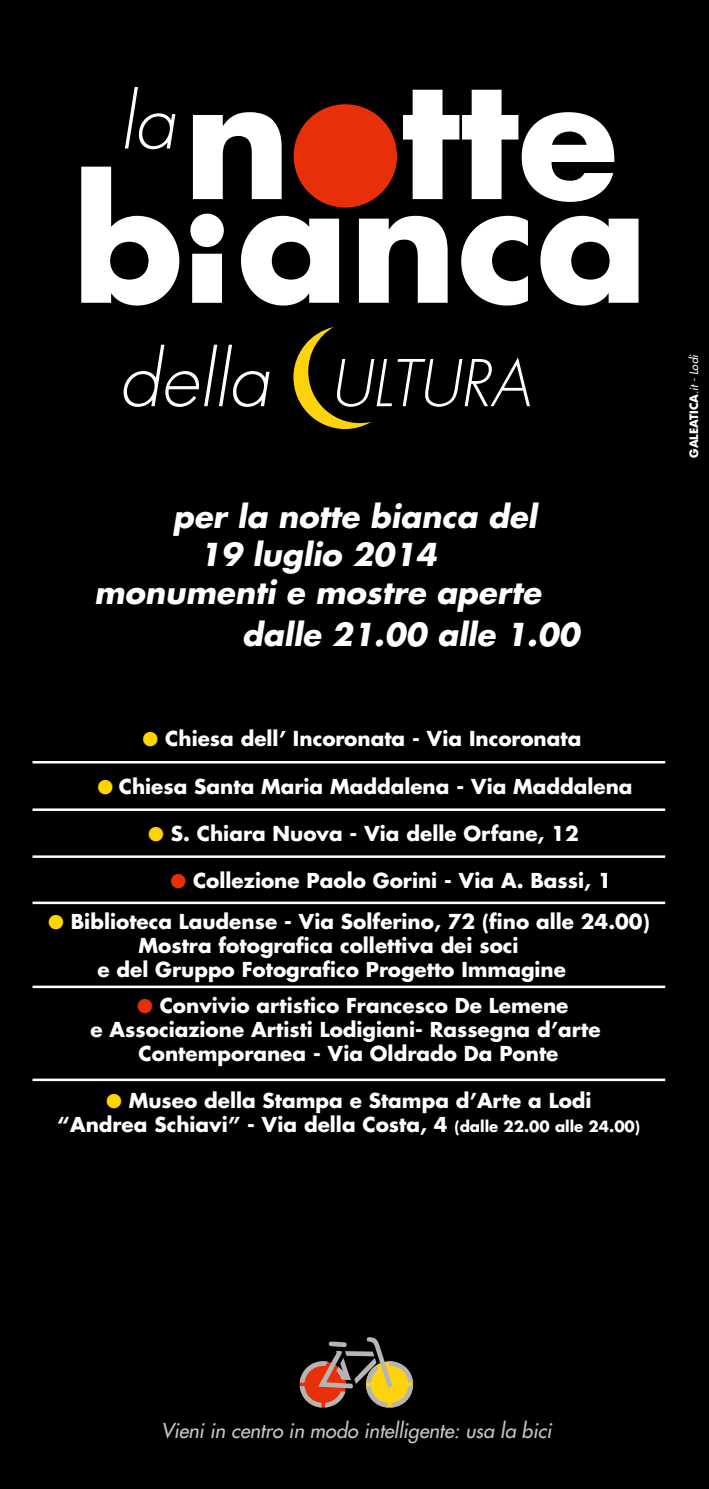
<style>
.page{position:relative;width:709px;height:1489px;background:#fff}
.page>*{position:absolute;margin:0;border:0;box-sizing:border-box;transform-origin:0 0}
.t1{font:700 164px "Futura";color:#fff}
.t2{font:italic 300 74.5px "Futura";color:#fff}
.t3{font:italic 300 62.5px "Futura";color:#fff}
.t4{font:italic 700 30.75px "Futura";color:#fff}
.t5{font:700 20px/24px "Futura";color:#fff;text-align:center}
.t6{font:italic 20px "Futura";color:#c3c5c8}
.t7{font:700 11.25px "Futura";color:#fff}
.s1{font-size:74.5px}
.s2{color:#ffd500}
.s3{color:#e73004}
.s4{font-size:15px}
.s5{font-weight:400;font-style:italic}
</style>
<div class="page">
<div style="left:0;top:0;width:709px;height:1488px;background:#000"></div>
<svg style="left:293px;top:327px;width:78px;height:102px"></svg>
<div style="left:293px;top:104px;width:104px;height:103px;background:#e7300a;border-radius:50%"></div>
<svg style="left:190px;top:214px;width:34px;height:89px"></svg>
<svg style="left:300px;top:1337px;width:113px;height:70px"></svg>
<hr style="left:33px;top:761px;width:632px;height:2px;background:#fff">
<hr style="left:33px;top:808px;width:632px;height:3px;background:#fff">
<hr style="left:33px;top:855px;width:632px;height:2px;background:#fff">
<hr style="left:33px;top:901px;width:632px;height:3px;background:#fff">
<hr style="left:33px;top:985px;width:632px;height:3px;background:#fff">
<hr style="left:33px;top:1078px;width:632px;height:3px;background:#fff">
<h2 class="t2" style="left:119px;top:76px;width:58px">la</h2>
<h1 class="t1" style="left:183px;top:28px;width:436px">notte</h1>
<h1 class="t1" style="left:72px;top:132px;width:577px">b anca</h1>
<h3 class="t3" style="left:119px;top:345px;width:413px"><span class="s1">della</span> ULTURA</h3>
<h3 class="t4" style="left:173px;top:496px;width:365px">per la notte bianca del</h3>
<h3 class="t4" style="left:200px;top:533px;width:238px">19 luglio 2014</h3>
<h3 class="t4" style="left:94px;top:571px;width:448px">monumenti e mostre aperte</h3>
<h3 class="t4" style="left:242px;top:614px;width:339px">dalle 21.00 alle 1.00</h3>
<p class="t5" style="left:143px;top:726px;width:440px"><span class="s2">●</span> Chiesa dell’ Incoronata - Via Incoronata</p>
<p class="t5" style="left:97px;top:774px;width:536px"><span class="s2">●</span> Chiesa Santa Maria Maddalena - Via Maddalena</p>
<p class="t5" style="left:148px;top:821px;width:432px"><span class="s2">●</span> S. Chiara Nuova - Via delle Orfane, 12</p>
<p class="t5" style="left:170px;top:868px;width:443px"><span class="s3">●</span> Collezione Paolo Gorini - Via A. Bassi, 1</p>
<p class="t5" style="left:48px;top:909px;width:603px"><span class="s2">●</span> Biblioteca Laudense - Via Solferino, 72 (fino alle 24.00)</p>
<p class="t5" style="left:139px;top:933px;width:381px">Mostra fotografica collettiva dei soci</p>
<p class="t5" style="left:97px;top:957px;width:470px">e del Gruppo Fotografico Progetto Immagine</p>
<p class="t5" style="left:137px;top:993px;width:433px"><span class="s3">●</span> Convivio artistico Francesco De Lemene</p>
<p class="t5" style="left:91px;top:1017px;width:511px">e Associazione Artisti Lodigiani- Rassegna d’arte</p>
<p class="t5" style="left:139px;top:1041px;width:421px">Contemporanea - Via Oldrado Da Ponte</p>
<p class="t5" style="left:57px;top:1088px;width:584px"><span class="s2">●</span> Museo della Stampa e Stampa d’Arte a Lodi<br>“Andrea Schiavi” - Via della Costa, 4 <span class="s4">(dalle 22.00 alle 24.00)</span></p>
<p class="t7" style="left:686px;top:458px;width:105px;rotate:-90deg">GALEATICA<span class="s5">.it - Lodi</span></p>
<p class="t6" style="left:161px;top:1417px;width:392px">Vieni in centro in modo intelligente: usa la bici</p>
</div>
